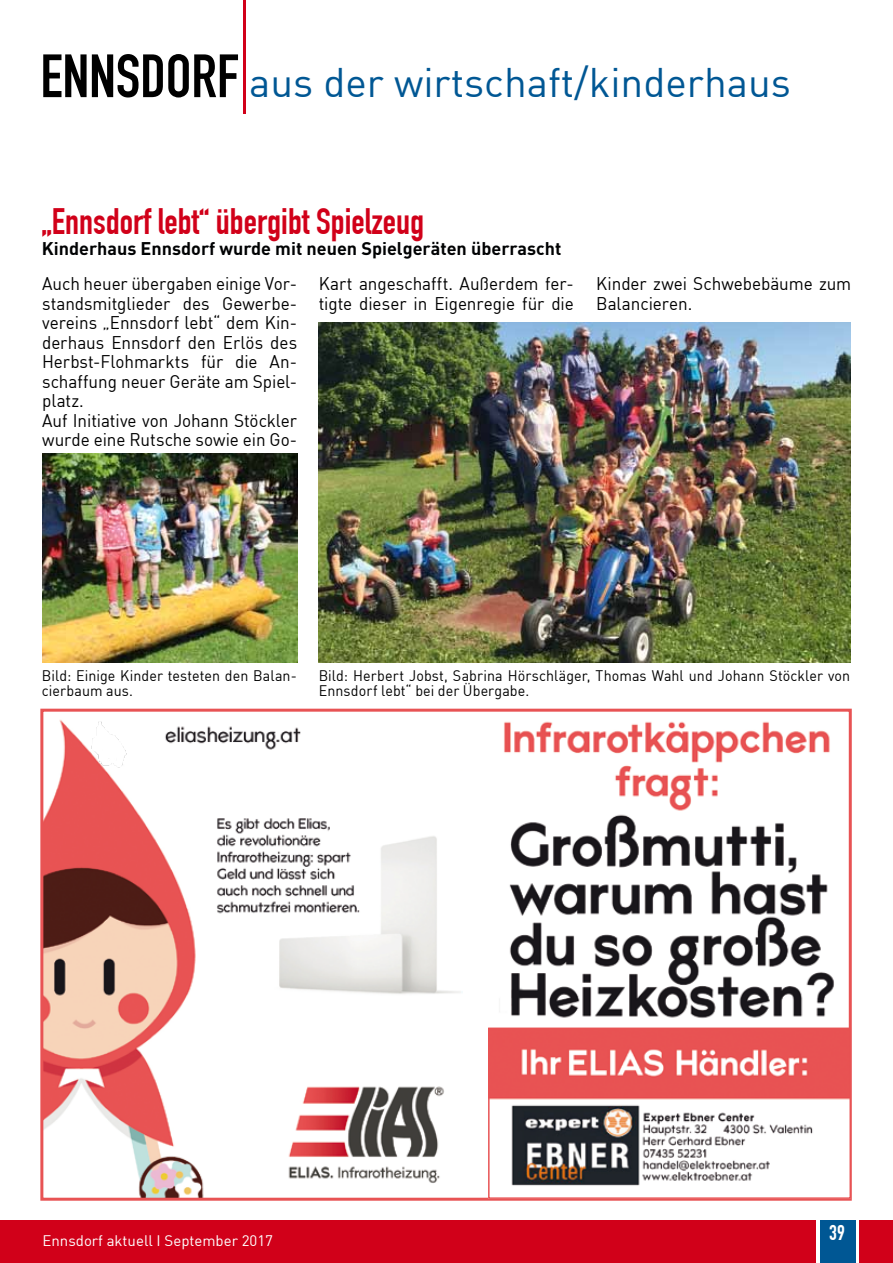
<style>
.page{position:relative;width:893px;height:1263px;background:#fff}
.page>*{position:absolute;margin:0;border:0;box-sizing:border-box;transform-origin:0 0}
.t1{font:60px "DIN Engschrift";color:#000}
.t2{font:40.5px "DIN";color:#005794}
.t3{font:36px "DIN Engschrift";color:#d10019}
.t4{font:21px "DIN Engschrift";color:#fff}
.t5{font:18px/19.5px "DIN";letter-spacing:-.005em;color:#000;scale:.95 1}
.t6{font:700 18px "DIN";color:#000203}
.t7{font:15px/15px "DIN";letter-spacing:.005em;color:#000;scale:.95 1}
.t8{font:15px "DIN";color:#fff}
</style>
<div class="page">
<div style="left:0;top:1220px;width:9px;height:43px;background:#d10019"></div>
<div style="left:1px;top:1220px;width:892px;height:43px;background:#d10019"></div>
<div style="left:816px;top:1220px;width:43px;height:43px;background:linear-gradient(to bottom,#fff,#fff)"></div>
<div style="left:820px;top:1220px;width:35px;height:43px;background:#005794"></div>
<hr style="left:243px;top:0;width:3px;height:113px;background:#d10019">
<img style="left:42px;top:454px;width:255px;height:208px">
<img style="left:319px;top:322px;width:531px;height:340px">
<img style="left:44px;top:720px;width:419px;height:477px">
<div style="left:40px;top:709px;width:812px;height:492px;border:3px solid #e85354"></div>
<img style="left:504px;top:721px;width:330px;height:298px">
<img style="left:156px;top:720px;width:153px;height:32px">
<img style="left:491px;top:1030px;width:357px;height:156px">
<div style="left:488px;top:1027px;width:363px;height:172px;border:2px solid #e85354"></div>
<h1 class="t1" style="left:40px;top:41px;width:200px">ENNSDORF</h1>
<h2 class="t2" style="left:249px;top:57px;width:543px">aus der wirtschaft/kinderhaus</h2>
<h3 class="t3" style="left:42px;top:200px;width:384px">„Ennsdorf lebt“ übergibt Spielzeug</h3>
<p class="t6" style="left:42px;top:237px;width:521px">Kinderhaus Ennsdorf wurde mit neuen Spielgeräten überrascht</p>
<p class="t5" style="left:42px;top:274px;width:270px">Auch heuer übergaben einige Vor&shy;standsmitglieder des Gewerbe&shy;vereins „Ennsdorf lebt“ dem Kin&shy;derhaus Ennsdorf den Erlös des<br>Herbst-Flohmarkts für die An&shy;schaffung neuer Geräte am Spiel&shy;platz.<br>Auf Initiative von Johann Stöckler wurde eine Rutsche sowie ein Go-</p>
<p class="t5" style="left:319px;top:274px;width:270px">Kart angeschafft. Außerdem fer&shy;tigte dieser in Eigenregie für die</p>
<p class="t5" style="left:596px;top:274px;width:270px">Kinder zwei Schwebebäume zum<br>Balancieren.</p>
<p class="t7" style="left:42px;top:668px;width:270px">Bild: Einige Kinder testeten den Balan&shy;cierbaum aus.</p>
<p class="t7" style="left:319px;top:668px;width:561px">Bild: Herbert Jobst, Sabrina Hörschläger, Thomas Wahl und Johann Stöckler von<br>Ennsdorf lebt“ bei der Übergabe.</p>
<p class="t8" style="left:43px;top:1231px;width:232px">Ennsdorf aktuell I September 2017</p>
<p class="t4" style="left:829px;top:1220px;width:17px">39</p>
</div>
